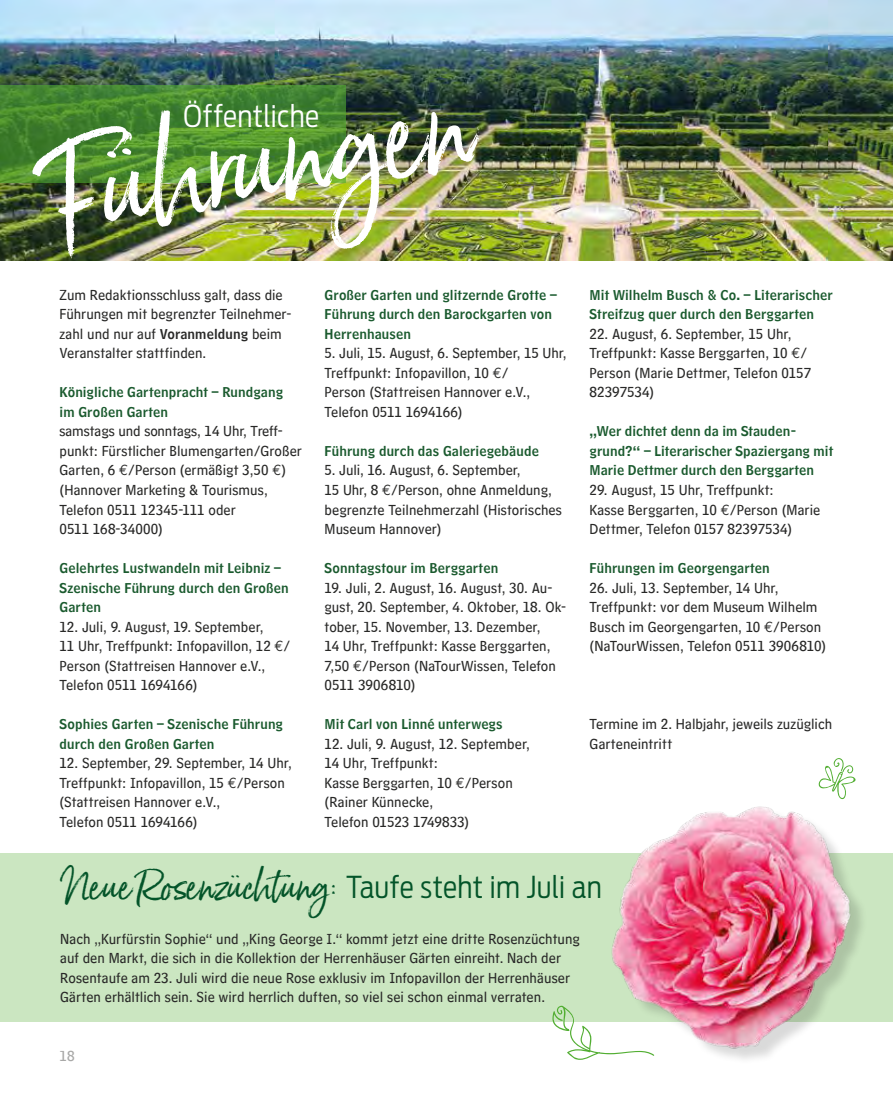
<style>
.page{position:relative;width:893px;height:1106px;background:#fff}
.page>*{position:absolute;margin:0;border:0;box-sizing:border-box;transform-origin:0 0}
.t1{font:120px "Born Ready";color:#fff}
.t2{font:75px "Blooming Elegant Doodles 2";color:#52ae32}
.t3{font:37.5px "Born Ready";letter-spacing:.005em;color:#035429}
.t4{font:300 30px "Antenna Cond";letter-spacing:.01em;color:#fff}
.t5{font:15px/19.5px "Hannover Millennial Text";letter-spacing:.005em;color:#282827}
.t6{font:15px "Hannover Millennial Text";color:#a8a8a7}
.t7{font:13.5px/19.5px "Hannover Millennial Headline";letter-spacing:.01em;color:#1a5a2e}
.s1{font-family:"Hannover Millennial Headline";font-size:13.5px}
.s2{font-family:"Euro Mono"}
.s3{font-family:"Antenna Cond";font-weight:300;font-size:30px}
</style>
<div class="page">
<div style="left:0;top:853px;width:893px;height:168px;background:#cbe6c1"></div>
<img style="left:0;top:0;width:893px;height:261px">
<svg style="left:0;top:85px;width:346px;height:98px;background:#4b8c30"></svg>
<img style="left:583px;top:806px;width:291px;height:253px">
<h3 class="t4" style="left:184px;top:98px;width:137px">Öffentliche</h3>
<h1 class="t1" style="left:27px;top:126px;width:441px;rotate:-10deg">Führungen</h1>
<p class="t5" style="left:60px;top:285px;width:234px">Zum Redaktionsschluss galt, dass die Führungen mit begrenzter Teilnehmer&shy;zahl und nur auf <span class="s1">Voranmeldung</span> beim Veranstalter stattfinden.</p>
<p class="t7" style="left:60px;top:383px;width:225px">Königliche Gartenpracht – Rundgang im Großen Garten</p>
<p class="t5" style="left:60px;top:422px;width:244px">samstags und sonntags, 14 Uhr, Treff&shy;punkt: Fürstlicher Blumengarten/Großer<br>Garten, 6 <span class="s2">E</span>/Person (ermäßigt 3,50 <span class="s2">E</span>) (Hannover Marketing &amp; Tourismus,<br>Telefon 0511 12345-111 oder<br>0511 168-34000)</p>
<p class="t7" style="left:60px;top:558px;width:231px">Gelehrtes Lustwandeln mit Leibniz –<br>Szenische Führung durch den Großen<br>Garten</p>
<p class="t5" style="left:60px;top:617px;width:233px">12. Juli, 9. August, 19. September,<br>11 Uhr, Treffpunkt: Infopavillon, 12 <span class="s2">€</span>/ Person (Stattreisen Hannover e.V., Telefon 0511 1694166)</p>
<p class="t7" style="left:60px;top:714px;width:225px">Sophies Garten – Szenische Führung durch den Großen Garten</p>
<p class="t5" style="left:60px;top:753px;width:234px">12. September, 29. September, 14 Uhr,<br>Treffpunkt: Infopavillon, 15 <span class="s2">€</span>/Person (Stattreisen Hannover e.V.,<br>Telefon 0511 1694166)</p>
<p class="t7" style="left:325px;top:285px;width:234px">Großer Garten und glitzernde Grotte –<br>Führung durch den Barockgarten von<br>Herrenhausen</p>
<p class="t5" style="left:325px;top:344px;width:244px">5. Juli, 15. August, 6. September, 15 Uhr, Treffpunkt: Infopavillon, 10 <span class="s2">€</span>/<br>Person (Stattreisen Hannover e.V., Telefon 0511 1694166)</p>
<p class="t7" style="left:325px;top:441px;width:216px">Führung durch das Galeriegebäude</p>
<p class="t5" style="left:325px;top:461px;width:239px">5. Juli, 16. August, 6. September,<br>15 Uhr, 8 <span class="s2">€</span>/Person, ohne Anmeldung, begrenzte Teilnehmerzahl (Historisches<br>Museum Hannover)</p>
<p class="t7" style="left:325px;top:558px;width:175px">Sonntagstour im Berggarten</p>
<p class="t5" style="left:325px;top:578px;width:243px">19. Juli, 2. August, 16. August, 30. Au&shy;gust, 20. September, 4. Oktober, 18. Ok&shy;tober, 15. November, 13. Dezember,<br>14 Uhr, Treffpunkt: Kasse Berggarten, 7,50 <span class="s2">€</span>/Person (NaTourWissen, Telefon 0511 3906810)</p>
<p class="t7" style="left:325px;top:714px;width:180px">Mit Carl von Linné unterwegs</p>
<p class="t5" style="left:325px;top:734px;width:207px">12. Juli, 9. August, 12. September,<br>14 Uhr, Treffpunkt:<br>Kasse Berggarten, 10 <span class="s2">€</span>/Person (Rainer Künnecke,<br>Telefon 01523 1749833)</p>
<p class="t7" style="left:590px;top:285px;width:245px">Mit Wilhelm Busch &amp; Co. – Literarischer<br>Streifzug quer durch den Berggarten</p>
<p class="t5" style="left:590px;top:324px;width:223px">22. August, 6. September, 15 Uhr,<br>Treffpunkt: Kasse Berggarten, 10 <span class="s2">€</span>/<br>Person (Marie Dettmer, Telefon 0157<br>82397534)</p>
<p class="t7" style="left:590px;top:422px;width:245px">„Wer dichtet denn da im Stauden&shy;grund?“ – Literarischer Spaziergang mit<br>Marie Dettmer durch den Berggarten</p>
<p class="t5" style="left:590px;top:480px;width:232px">29. August, 15 Uhr, Treffpunkt:<br>Kasse Berggarten, 10 <span class="s2">€</span>/Person (Marie<br>Dettmer, Telefon 0157 82397534)</p>
<p class="t7" style="left:590px;top:558px;width:182px">Führungen im Georgengarten</p>
<p class="t5" style="left:590px;top:578px;width:238px">26. Juli, 13. September, 14 Uhr, Treffpunkt: vor dem Museum Wilhelm Busch im Georgengarten, 10 <span class="s2">€</span>/Person (NaTourWissen, Telefon 0511 3906810)</p>
<p class="t5" style="left:590px;top:714px;width:244px">Termine im 2. Halbjahr, jeweils zuzüglich<br>Garteneintritt</p>
<h3 class="t3" style="left:60px;top:863px;width:543px">Neue Rosenzüchtung: <span class="s3">Taufe steht im Juli an</span></h3>
<p class="t5" style="left:60px;top:929px;width:521px">Nach „Kurfürstin Sophie“ und „King George I.“ kommt jetzt eine dritte Rosenzüchtung auf den Markt, die sich in die Kollektion der Herrenhäuser Gärten einreiht. Nach der Rosentaufe am 23. Juli wird die neue Rose exklusiv im Infopavillon der Herrenhäuser Gärten erhältlich sein. Sie wird herrlich duften, so viel sei schon einmal verraten.</p>
<h2 class="t2" style="left:546px;top:994px;width:117px">E</h2>
<p class="t6" style="left:60px;top:1047px;width:16px">18</p>
</div>
